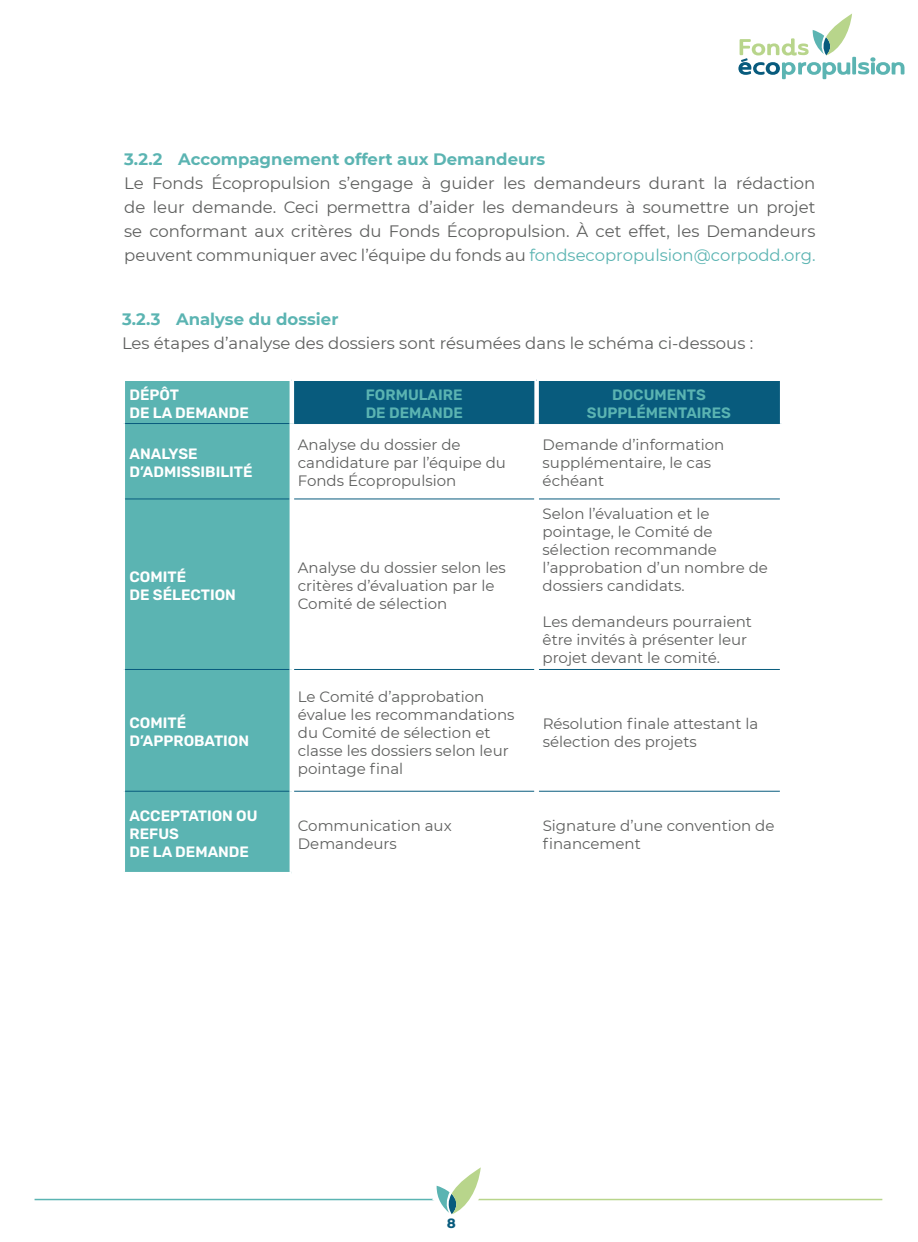
<style>
.page{position:relative;width:918px;height:1242px;background:#fff}
.page>*{position:absolute;margin:0;border:0;box-sizing:border-box;transform-origin:0 0}
.t1{font:16.5px/24px "Montserrat";color:#5e5f5e;text-align:justify}
.t2{font:700 16.5px "Montserrat";color:#5bb4b2}
.t3{font:15px/18px "Montserrat";color:#5e5f5e}
.t4{font:300 15px/18px "Rubik";color:#fff}
.t5{font:300 15px/18px "Rubik";color:#5bb4b2}
.t6{font:300 13.5px "Rubik";color:#085b7d}
.s1{color:#5bb4b2}
</style>
<div class="page">
<hr style="left:452px;top:1199px;width:430px;height:1px;background:#b8d58b">
<hr style="left:35px;top:1199px;width:417px;height:1px;background:#5bb4b2">
<svg style="left:374px;top:1167px;width:150px;height:48px"></svg>
<div style="left:125px;top:381px;width:165px;height:491px;background:#5bb4b2"></div>
<div style="left:294px;top:381px;width:486px;height:42px;background:#085b7d"></div>
<hr style="left:125px;top:423px;width:165px;height:1px;background:#085b7d">
<hr style="left:294px;top:423px;width:240px;height:1px;background:#085b7d">
<hr style="left:539px;top:423px;width:241px;height:1px;background:#085b7d">
<hr style="left:125px;top:499px;width:165px;height:1px;background:#085b7d">
<hr style="left:294px;top:499px;width:240px;height:1px;background:#085b7d">
<hr style="left:539px;top:499px;width:241px;height:1px;background:#085b7d">
<hr style="left:125px;top:669px;width:165px;height:1px;background:#085b7d">
<hr style="left:294px;top:669px;width:240px;height:1px;background:#085b7d">
<hr style="left:539px;top:669px;width:241px;height:1px;background:#085b7d">
<hr style="left:125px;top:791px;width:165px;height:1px;background:#085b7d">
<hr style="left:294px;top:791px;width:240px;height:1px;background:#085b7d">
<hr style="left:539px;top:791px;width:241px;height:1px;background:#085b7d">
<div style="left:534px;top:381px;width:5px;height:43px;background:#fff"></div>
<svg style="left:852px;top:57px;width:4px;height:17px"></svg>
<svg style="left:858px;top:57px;width:47px;height:18px"></svg>
<svg style="left:738px;top:14px;width:114px;height:65px"></svg>
<p class="t2" style="left:124px;top:148px;width:423px">3.2.2 Accompagnement offert aux Demandeurs</p>
<p class="t1" style="left:124px;top:171px;width:693px">Le Fonds Écopropulsion s’engage à guider les demandeurs durant la rédaction de leur demande. Ceci permettra d’aider les demandeurs à soumettre un projet se conformant aux critères du Fonds Écopropulsion. À cet effet, les Demandeurs peuvent communiquer avec l’équipe du fonds au <span class="s1">fondsecopropulsion@corpodd.org.</span></p>
<p class="t2" style="left:122px;top:307px;width:218px">3.2.3 Analyse du dossier</p>
<p class="t1" style="left:122px;top:330px;width:633px">Les étapes d’analyse des dossiers sont résumées dans le schéma ci-dessous :</p>
<p class="t4" style="left:130px;top:386px;width:121px">DÉPÔT<br>DE LA DEMANDE</p>
<p class="t5" style="left:366px;top:386px;width:99px">FORMULAIRE<br>DE DEMANDE</p>
<p class="t5" style="left:587px;top:386px;width:146px;text-align:center">DOCUMENTS<br>SUPPLÉMENTAIRES</p>
<p class="t4" style="left:130px;top:445px;width:125px">ANALYSE<br>D’ADMISSIBILITÉ</p>
<p class="t3" style="left:298px;top:436px;width:210px">Analyse du dossier de candidature par l’équipe du<br>Fonds Écopropulsion</p>
<p class="t3" style="left:543px;top:436px;width:183px">Demande d’information supplémentaire, le cas échéant</p>
<p class="t4" style="left:130px;top:568px;width:108px">COMITÉ<br>DE SÉLECTION</p>
<p class="t3" style="left:298px;top:559px;width:209px">Analyse du dossier selon les critères d’évaluation par le<br>Comité de sélection</p>
<p class="t4" style="left:130px;top:715px;width:121px">COMITÉ<br>D’APPROBATION</p>
<p class="t3" style="left:298px;top:687px;width:218px">Le Comité d’approbation évalue les recommandations du Comité de sélection et classe les dossiers selon leur pointage final</p>
<p class="t3" style="left:543px;top:505px;width:227px">Selon l’évaluation et le pointage, le Comité de sélection recommande l’approbation d’un nombre de dossiers candidats.</p>
<p class="t3" style="left:543px;top:613px;width:211px">Les demandeurs pourraient être invités à présenter leur projet devant le comité.</p>
<p class="t3" style="left:543px;top:714px;width:217px">Résolution finale attestant la sélection des projets</p>
<p class="t4" style="left:130px;top:808px;width:130px">ACCEPTATION OU<br>REFUS<br>DE LA DEMANDE</p>
<p class="t3" style="left:298px;top:816px;width:155px">Communication aux<br>Demandeurs</p>
<p class="t3" style="left:543px;top:816px;width:233px">Signature d’une convention de financement</p>
<p class="t6" style="left:447px;top:1215px;width:11px">8</p>
</div>
